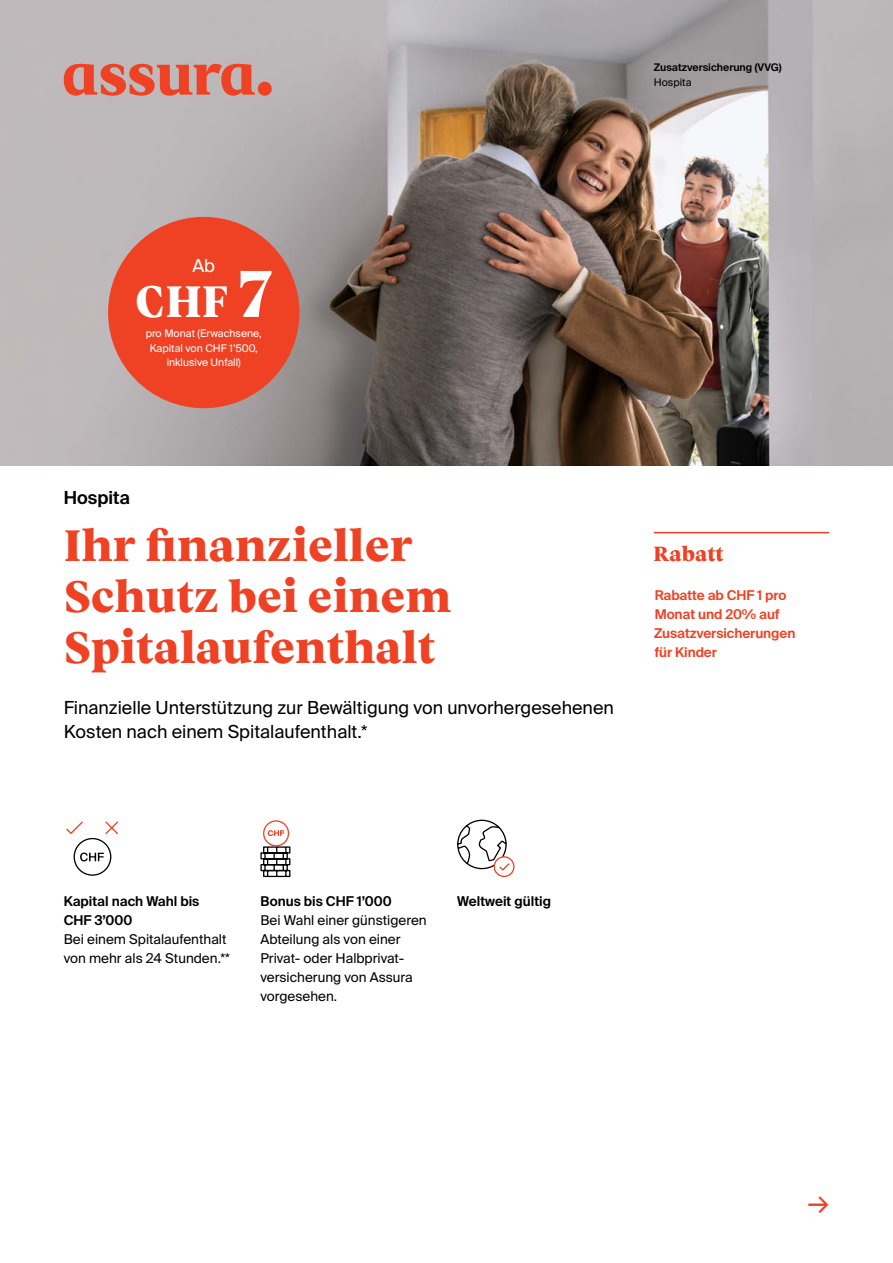
<style>
.page{position:relative;width:893px;height:1263px;background:#fff}
.page>*{position:absolute;margin:0;border:0;box-sizing:border-box;transform-origin:0 0}
.Titre_rouge_30pt_12m{font:800 45px/51px "Vesterbro";color:#ef4123}
.t1{font:800 45px "Vesterbro";color:#fff}
.t2{font:27px "Suisse Intl";color:#ef4123}
.Entête_de_rubrique_r{font:800 21px "Vesterbro";color:#ef4123}
.Introduction_12pt_5{font:18px/23.4px "Suisse Intl";color:#000}
.Titre_du_produit_12p{font:600 18px "Suisse Intl";color:#000}
.t3{font:18px "Suisse Intl";color:#fff}
.Corps_9pt_4_5mm{font:13.5px/19.2px "Suisse Intl";color:#000}
.Sous-titre_rouge_9pt{font:600 13.5px/19.2px "Suisse Intl";letter-spacing:-.005em;color:#ef4123}
.Sous-titre_9pt_4_5mm{font:600 13.5px/19.2px "Suisse Intl";color:#000}
.t4{font:10.5px/14.4px "Suisse Intl";color:#fff;text-align:center}
.Sous-titre_7pt_3_375{font:600 10.5px "Suisse Intl";color:#000}
.Corps_légende_7pt_3{font:10.5px "Suisse Intl";color:#000}
.s1{font-size:67.5px}
</style>
<div class="page">
<img style="left:0;top:0;width:893px;height:466px">
<div style="left:74px;top:838px;width:37px;height:38px;border:1px solid #000;border-radius:50%"></div>
<svg style="left:80px;top:852px;width:24px;height:9px"></svg>
<svg style="left:66px;top:821px;width:17px;height:13px"></svg>
<svg style="left:105px;top:821px;width:13px;height:14px"></svg>
<svg style="left:260px;top:846px;width:31px;height:32px"></svg>
<div style="left:263px;top:820px;width:26px;height:26px;border:1px solid #ef4123;border-radius:50%"></div>
<svg style="left:268px;top:830px;width:16px;height:6px"></svg>
<svg style="left:457px;top:819px;width:53px;height:53px"></svg>
<div style="left:494px;top:856px;width:20px;height:21px;border:1px solid #ef4123;border-radius:50%"></div>
<div style="left:108px;top:217px;width:191px;height:191px;background:#ef4123;border-radius:50%"></div>
<hr style="left:654px;top:532px;width:175px;height:1px;background:#ef4123">
<svg style="left:64px;top:64px;width:208px;height:32px;background:#d77969"></svg>
<p class="Sous-titre_7pt_3_375" style="left:654px;top:62px;width:129px">Zusatzversicherung (VVG)</p>
<p class="Corps_légende_7pt_3" style="left:654px;top:76px;width:39px">Hospita</p>
<p class="t3" style="left:192px;top:255px;width:24px">Ab</p>
<p class="t1" style="left:135px;top:268px;width:139px">CHF <span class="s1">7</span></p>
<p class="t4" style="left:146px;top:326px;width:118px">pro Monat (Erwachsene,<br>Kapital von CHF 1’500, inklusive Unfall)</p>
<p class="Titre_du_produit_12p" style="left:64px;top:487px;width:68px">Hospita</p>
<p class="Titre_rouge_30pt_12m" style="left:64px;top:518px;width:389px">Ihr finanzieller<br>Schutz bei einem<br>Spitalaufenthalt</p>
<p class="Introduction_12pt_5" style="left:64px;top:696px;width:552px">Finanzielle Unterstützung zur Bewältigung von unvorhergesehenen<br>Kosten nach einem Spitalaufenthalt.*</p>
<p class="Entête_de_rubrique_r" style="left:654px;top:538px;width:72px">Rabatt</p>
<p class="Sous-titre_rouge_9pt" style="left:654px;top:585px;width:143px">Rabatte ab CHF 1 pro<br>Monat und 20% auf<br>Zusatzversicherungen</p>
<p class="Sous-titre_rouge_9pt" style="left:655px;top:643px;width:64px">für Kinder</p>
<p class="Sous-titre_9pt_4_5mm" style="left:64px;top:891px;width:137px">Kapital nach Wahl bis<br>CHF 3’000</p>
<p class="Corps_9pt_4_5mm" style="left:64px;top:930px;width:168px">Bei einem Spitalaufenthalt von mehr als 24 Stunden.**</p>
<p class="Sous-titre_9pt_4_5mm" style="left:260px;top:891px;width:133px">Bonus bis CHF 1’000</p>
<p class="Corps_9pt_4_5mm" style="left:260px;top:911px;width:168px">Bei Wahl einer günstigeren<br>Abteilung als von einer<br>Privat- oder Halbprivat&shy;versicherung von Assura vorgesehen.</p>
<p class="Sous-titre_9pt_4_5mm" style="left:457px;top:891px;width:95px">Weltweit gültig</p>
<h2 class="t2" style="left:808px;top:1187px;width:23px">→</h2>
</div>
